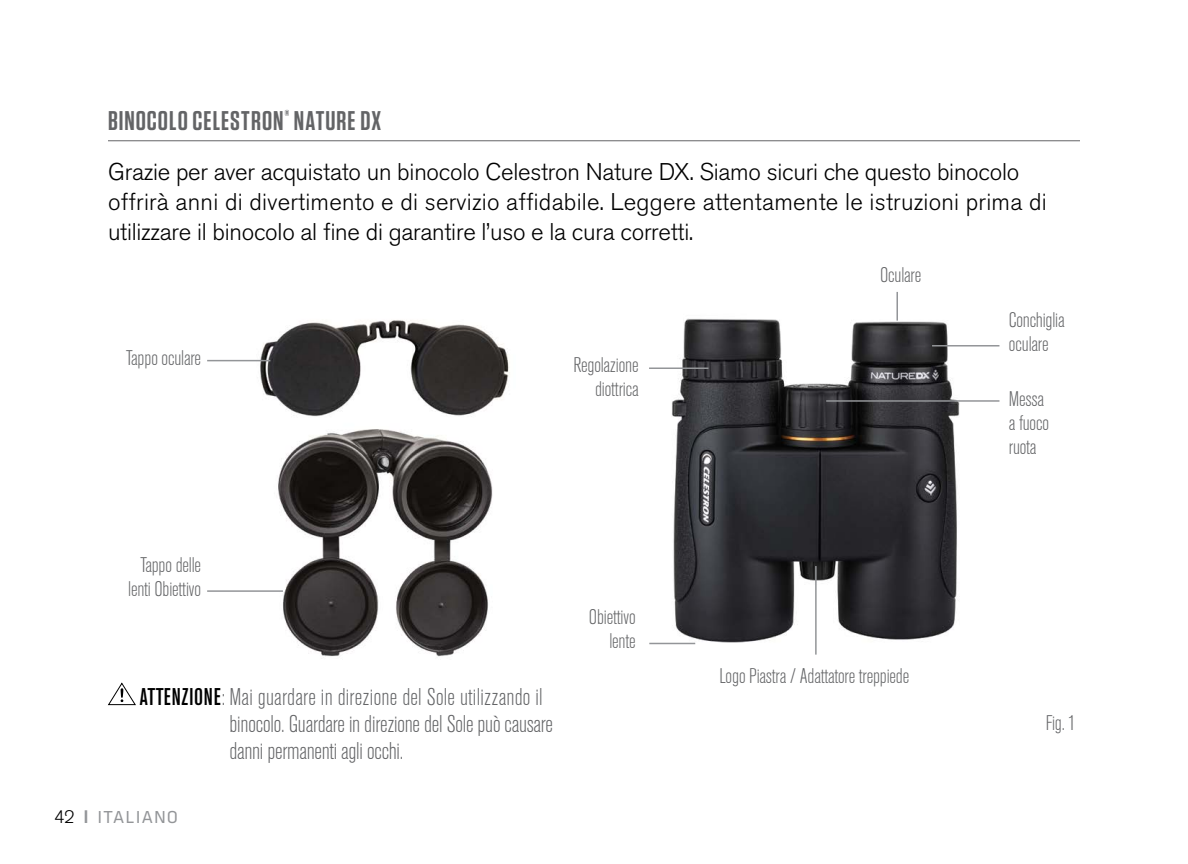
<style>
.page{position:relative;width:1188px;height:864px;background:#fff}
.page>*{position:absolute;margin:0;border:0;box-sizing:border-box;transform-origin:0 0}
.t1{font:600 27px "Tungsten";letter-spacing:.035em;color:#636466}
.t2{font:300 24px/30px "Akzidenz Grotesk Pro";letter-spacing:-.01em;color:#000}
.t3{font:300 condensed 24px/27px "Akzidenz Grotesk Pro";letter-spacing:-.01em;color:#636466}
.t4{font:300 condensed 21px/24px "Akzidenz Grotesk Pro";letter-spacing:-.01em;color:#636466}
.t5{font:18px "Klavika Basic";letter-spacing:.065em;color:#939598}
.s1{font-weight:500;color:#000}
.s2{font-family:"Akzidenz Grotesk Pro";font-weight:300;color:#000}
.s3{font-family:"Akzidenz Grotesk Pro";font-weight:500}
</style>
<div class="page">
<hr style="left:108px;top:140px;width:972px;height:1px;background:#636466">
<svg style="left:108px;top:682px;width:28px;height:23px"></svg>
<img style="left:207px;top:318px;width:793px;height:339px">
<hr style="left:207px;top:590px;width:76px;height:2px;background:#939598">
<hr style="left:207px;top:360px;width:63px;height:1px;background:#939598">
<hr style="left:932px;top:345px;width:67px;height:2px;background:#939598">
<hr style="left:896px;top:292px;width:2px;height:29px;background:#939598">
<hr style="left:826px;top:400px;width:173px;height:2px;background:#939598">
<hr style="left:649px;top:643px;width:46px;height:1px;background:#939598">
<hr style="left:649px;top:368px;width:59px;height:1px;background:#939598">
<hr style="left:815px;top:566px;width:2px;height:89px;background:#939598">
<p class="t1" style="left:108px;top:106px;width:275px">BINOCOLO CELESTRON<sup>®</sup> NATURE DX</p>
<p class="t2" style="left:108px;top:157px;width:940px">Grazie per aver acquistato un binocolo Celestron Nature DX. Siamo sicuri che questo binocolo offrirà anni di divertimento e di servizio affidabile. Leggere attentamente le istruzioni prima di utilizzare il binocolo al fine di garantire l’uso e la cura corretti.</p>
<p class="t4" style="left:126px;top:345px;width:76px">Tappo oculare</p>
<p class="t4" style="left:573px;top:352px;width:67px;text-align:right">Regolazione diottrica</p>
<p class="t4" style="left:128px;top:552px;width:74px;text-align:center">Tappo delle lenti Obiettivo</p>
<p class="t3" style="left:229px;top:683px;width:325px;text-indent:-89px"><span class="s1">ATTENZIONE</span>: Mai guardare in direzione del Sole utilizzando il binocolo. Guardare in direzione del Sole può causare danni permanenti agli occhi.</p>
<p class="t5" style="left:54px;top:805px;width:126px"><span class="s2">42</span> <span class="s3">I</span> ITALIANO</p>
<p class="t4" style="left:589px;top:605px;width:48px;text-align:right">Obiettivo lente</p>
<p class="t4" style="left:880px;top:262px;width:43px">Oculare</p>
<p class="t4" style="left:720px;top:663px;width:191px">Logo Piastra / Adattatore treppiede</p>
<p class="t4" style="left:1009px;top:308px;width:57px">Conchiglia oculare</p>
<p class="t4" style="left:1009px;top:386px;width:42px">Messa a fuoco ruota</p>
<p class="t4" style="left:1046px;top:710px;width:32px">Fig. 1</p>
</div>
